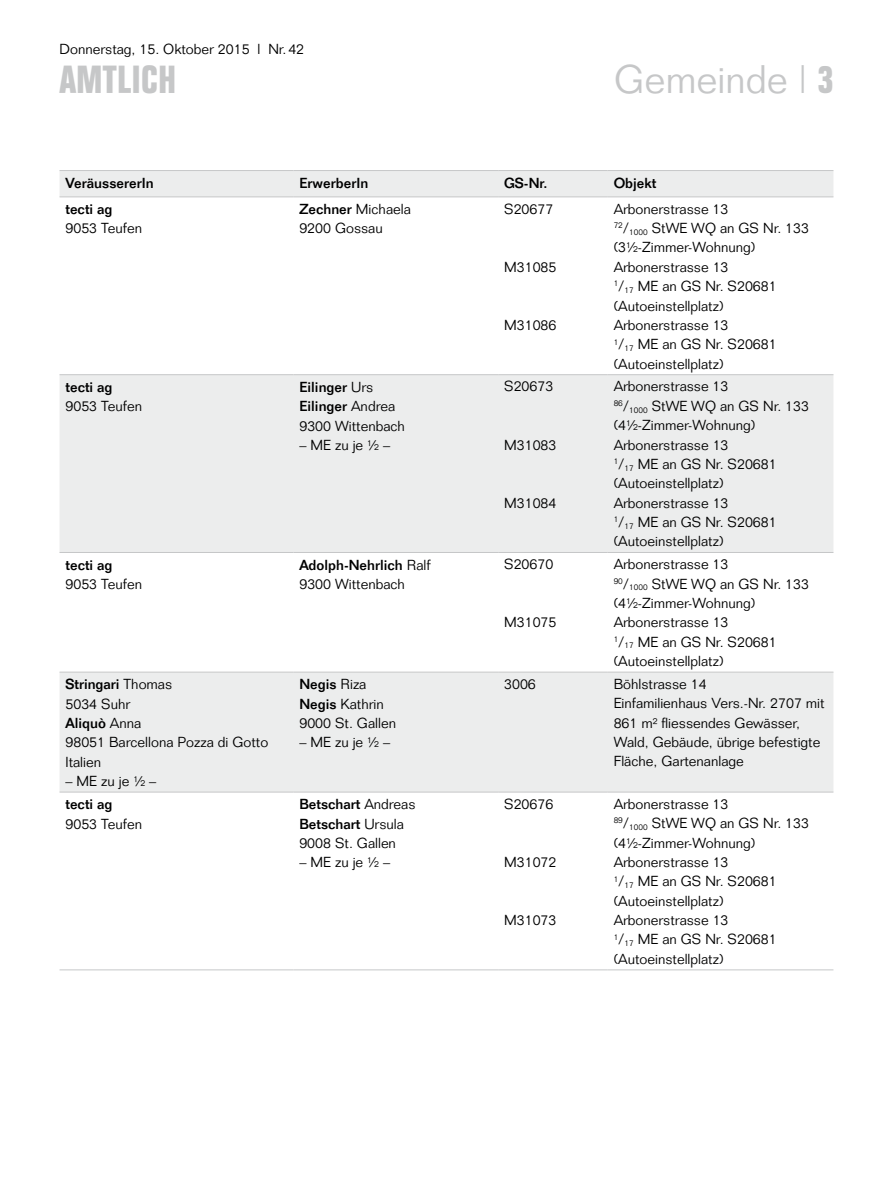
<style>
.page{position:relative;width:893px;height:1191px;background:#fff}
.page>*{position:absolute;margin:0;border:0;box-sizing:border-box;transform-origin:0 0}
.t1{font:300 39px "Folio";color:#c6c7c8}
.t2{font:700 39px "Folio Condensed BQ";letter-spacing:.025em;color:#c6c7c8}
.t3{font:300 14.25px/19.4px "Folio";color:#000}
.t4{font:500 14.25px "Folio";color:#000}
.s1{font-family:"Folio Condensed BQ";font-weight:700}
.s2{font-weight:500}
</style>
<div class="page">
<svg style="left:60px;top:171px;width:773px;height:620px;fill:#eceded"></svg>
<hr style="left:60px;top:374px;width:233px;height:1px;background:#c6c7c8">
<hr style="left:293px;top:374px;width:205px;height:1px;background:#c6c7c8">
<hr style="left:498px;top:374px;width:110px;height:1px;background:#c6c7c8">
<hr style="left:608px;top:374px;width:225px;height:1px;background:#c6c7c8">
<hr style="left:60px;top:552px;width:233px;height:1px;background:#c6c7c8">
<hr style="left:293px;top:552px;width:205px;height:1px;background:#c6c7c8">
<hr style="left:498px;top:552px;width:110px;height:1px;background:#c6c7c8">
<hr style="left:608px;top:552px;width:225px;height:1px;background:#c6c7c8">
<hr style="left:60px;top:671px;width:233px;height:1px;background:#c6c7c8">
<hr style="left:293px;top:671px;width:205px;height:1px;background:#c6c7c8">
<hr style="left:498px;top:671px;width:110px;height:1px;background:#c6c7c8">
<hr style="left:608px;top:671px;width:225px;height:1px;background:#c6c7c8">
<hr style="left:60px;top:791px;width:233px;height:1px;background:#c6c7c8">
<hr style="left:293px;top:791px;width:205px;height:1px;background:#c6c7c8">
<hr style="left:498px;top:791px;width:110px;height:1px;background:#c6c7c8">
<hr style="left:608px;top:791px;width:225px;height:1px;background:#c6c7c8">
<hr style="left:60px;top:969px;width:233px;height:1px;background:#c6c7c8">
<hr style="left:293px;top:969px;width:205px;height:1px;background:#c6c7c8">
<hr style="left:498px;top:969px;width:110px;height:1px;background:#c6c7c8">
<hr style="left:608px;top:969px;width:225px;height:1px;background:#c6c7c8">
<hr style="left:60px;top:170px;width:233px;height:1px;background:#c6c7c8">
<hr style="left:293px;top:170px;width:205px;height:1px;background:#c6c7c8">
<hr style="left:498px;top:170px;width:110px;height:1px;background:#c6c7c8">
<hr style="left:608px;top:170px;width:225px;height:1px;background:#c6c7c8">
<hr style="left:60px;top:196px;width:233px;height:1px;background:#c6c7c8">
<hr style="left:293px;top:196px;width:205px;height:1px;background:#c6c7c8">
<hr style="left:498px;top:196px;width:110px;height:1px;background:#c6c7c8">
<hr style="left:608px;top:196px;width:225px;height:1px;background:#c6c7c8">
<p class="t3" style="left:60px;top:39px;width:246px">Donnerstag, 15. Oktober 2015 l Nr.42</p>
<h1 class="t2" style="left:60px;top:58px;width:118px">AMTLICH</h1>
<h1 class="t1" style="left:614px;top:56px;width:221px">Gemeinde | <span class="s1">3</span></h1>
<p class="t4" style="left:66px;top:174px;width:90px">VeräussererIn</p>
<p class="t4" style="left:299px;top:174px;width:70px">ErwerberIn</p>
<p class="t4" style="left:504px;top:174px;width:45px">GS-Nr.</p>
<p class="t4" style="left:614px;top:174px;width:44px">Objekt</p>
<p class="t4" style="left:66px;top:200px;width:48px">tecti ag</p>
<p class="t3" style="left:66px;top:219px;width:78px">9053 Teufen</p>
<p class="t3" style="left:299px;top:199px;width:113px"><span class="s2">Zechner</span> Michaela<br>9200 Gossau</p>
<p class="t3" style="left:504px;top:199px;width:51px">S20677</p>
<p class="t3" style="left:504px;top:257px;width:54px">M31085</p>
<p class="t3" style="left:614px;top:199px;width:197px">Arbonerstrasse 13<br><sup>72</sup>/<sub>1000</sub> StWE WQ an GS Nr. 133 (3½-Zimmer-Wohnung)<br>Arbonerstrasse 13<br><sup>1</sup>/<sub>17</sub> ME an GS Nr. S20681 (Autoeinstellplatz)<br>Arbonerstrasse 13<br><sup>1</sup>/<sub>17</sub> ME an GS Nr. S20681 (Autoeinstellplatz)</p>
<p class="t3" style="left:504px;top:315px;width:54px">M31086</p>
<p class="t4" style="left:66px;top:378px;width:48px">tecti ag</p>
<p class="t3" style="left:66px;top:396px;width:78px">9053 Teufen</p>
<p class="t3" style="left:299px;top:377px;width:107px"><span class="s2">Eilinger</span> Urs<br><span class="s2">Eilinger</span> Andrea<br>9300 Wittenbach</p>
<p class="t3" style="left:299px;top:435px;width:92px">– ME zu je ½ –</p>
<p class="t3" style="left:504px;top:377px;width:51px">S20673</p>
<p class="t3" style="left:504px;top:435px;width:54px">M31083</p>
<p class="t3" style="left:504px;top:493px;width:54px">M31084</p>
<p class="t3" style="left:614px;top:377px;width:197px">Arbonerstrasse 13<br><sup>86</sup>/<sub>1000</sub> StWE WQ an GS Nr. 133 (4½-Zimmer-Wohnung)<br>Arbonerstrasse 13<br><sup>1</sup>/<sub>17</sub> ME an GS Nr. S20681 (Autoeinstellplatz)<br>Arbonerstrasse 13<br><sup>1</sup>/<sub>17</sub> ME an GS Nr. S20681 (Autoeinstellplatz)</p>
<p class="t4" style="left:66px;top:556px;width:48px">tecti ag</p>
<p class="t3" style="left:66px;top:574px;width:78px">9053 Teufen</p>
<p class="t3" style="left:299px;top:555px;width:133px"><span class="s2">Adolph-Nehrlich</span> Ralf<br>9300 Wittenbach</p>
<p class="t3" style="left:504px;top:554px;width:51px">S20670</p>
<p class="t3" style="left:504px;top:612px;width:54px">M31075</p>
<p class="t3" style="left:614px;top:554px;width:197px">Arbonerstrasse 13<br><sup>90</sup>/<sub>1000</sub> StWE WQ an GS Nr. 133 (4½-Zimmer-Wohnung)<br>Arbonerstrasse 13<br><sup>1</sup>/<sub>17</sub> ME an GS Nr. S20681 (Autoeinstellplatz)</p>
<p class="t3" style="left:66px;top:674px;width:204px"><span class="s2">Stringari</span> Thomas<br>5034 Suhr<br><span class="s2">Aliquò</span> Anna<br>98051 Barcellona Pozza di Gotto<br>Italien</p>
<p class="t3" style="left:66px;top:771px;width:92px">– ME zu je ½ –</p>
<p class="t3" style="left:299px;top:674px;width:98px"><span class="s2">Negis</span> Riza<br><span class="s2">Negis</span> Kathrin<br>9000 St. Gallen</p>
<p class="t3" style="left:299px;top:732px;width:92px">– ME zu je ½ –</p>
<p class="t3" style="left:504px;top:674px;width:33px">3006</p>
<p class="t3" style="left:614px;top:674px;width:212px">Böhlstrasse 14<br>Einfamilienhaus Vers.-Nr. 2707 mit<br>861 m² fliessendes Gewässer,<br>Wald, Gebäude, übrige befestigte<br>Fläche, Gartenanlage</p>
<p class="t4" style="left:66px;top:795px;width:48px">tecti ag</p>
<p class="t3" style="left:66px;top:814px;width:78px">9053 Teufen</p>
<p class="t3" style="left:299px;top:794px;width:118px"><span class="s2">Betschart</span> Andreas<br><span class="s2">Betschart</span> Ursula<br>9008 St. Gallen</p>
<p class="t3" style="left:299px;top:852px;width:92px">– ME zu je ½ –</p>
<p class="t3" style="left:504px;top:794px;width:51px">S20676</p>
<p class="t3" style="left:504px;top:852px;width:54px">M31072</p>
<p class="t3" style="left:504px;top:910px;width:54px">M31073</p>
<p class="t3" style="left:614px;top:794px;width:197px">Arbonerstrasse 13<br><sup>89</sup>/<sub>1000</sub> StWE WQ an GS Nr. 133 (4½-Zimmer-Wohnung)<br>Arbonerstrasse 13<br><sup>1</sup>/<sub>17</sub> ME an GS Nr. S20681 (Autoeinstellplatz)<br>Arbonerstrasse 13<br><sup>1</sup>/<sub>17</sub> ME an GS Nr. S20681 (Autoeinstellplatz)</p>
</div>
